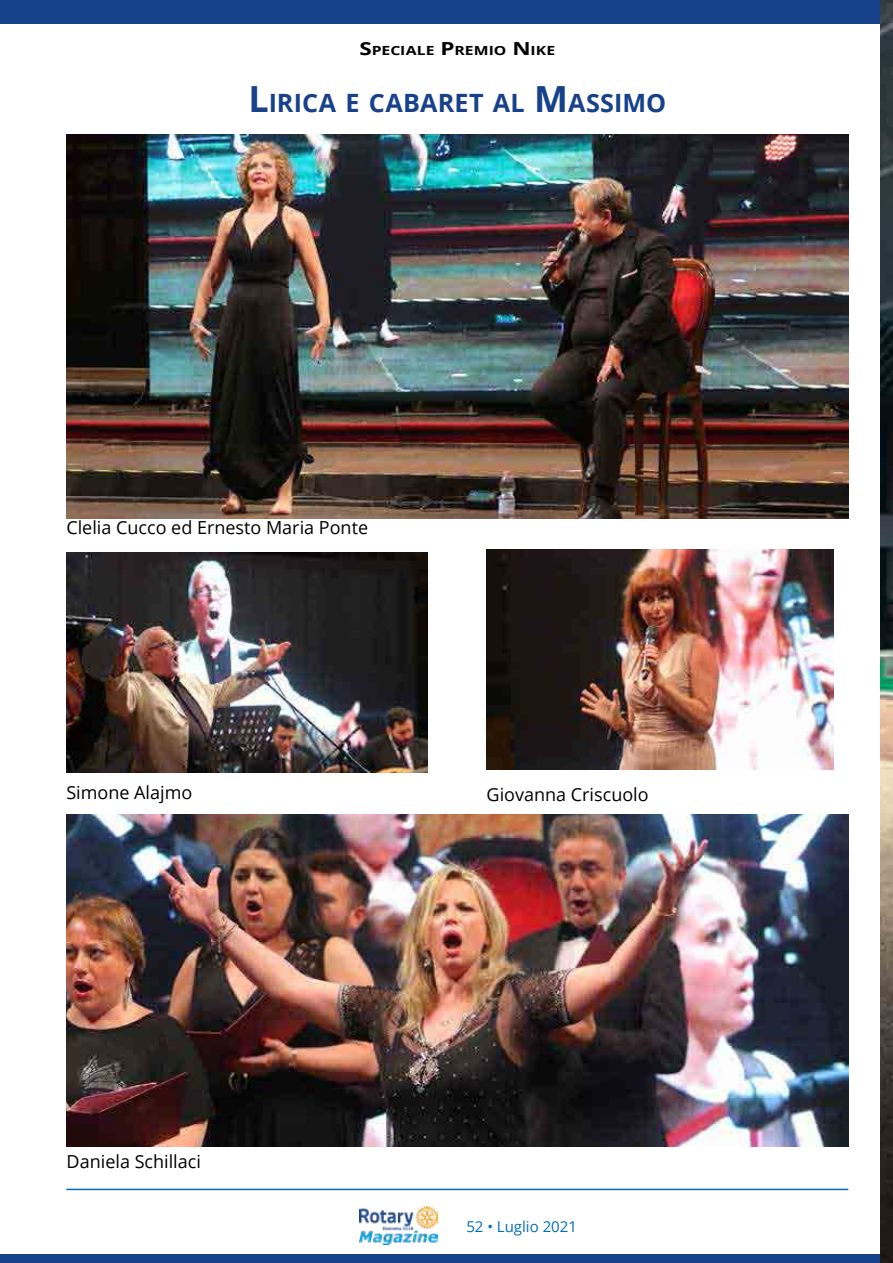
<style>
.page{position:relative;width:893px;height:1263px;background:#fff}
.page>*{position:absolute;margin:0;border:0;box-sizing:border-box;transform-origin:0 0}
.t1{font:700 25.2px "Open Sans";letter-spacing:.01em;color:#17418a}
.t2{font:18px "Open Sans";color:#000}
.t3{font:15px "Open Sans";color:#006db8}
.t4{font:700 12.6px "Open Sans";color:#000;scale:1.25 1}
.s1{font-size:18px}
.s2{font-size:36px}
</style>
<div class="page">
<img style="left:359px;top:1206px;width:78px;height:39px">
<hr style="left:66px;top:1189px;width:782px;height:1px;background:#006db8">
<div style="left:0;top:1254px;width:893px;height:9px;background:#17418a"></div>
<div style="left:0;top:0;width:893px;height:23px;background:#17418a"></div>
<img style="left:66px;top:134px;width:782px;height:385px">
<img style="left:66px;top:552px;width:362px;height:221px">
<img style="left:487px;top:550px;width:346px;height:220px">
<img style="left:66px;top:814px;width:782px;height:332px">
<img style="left:880px;top:0;width:13px;height:1263px">
<p class="t4" style="left:359px;top:42px;width:158px"><span class="s1">S</span>PECIALE <span class="s1">P</span>REMIO <span class="s1">N</span>IKE</p>
<p class="t1" style="left:249px;top:85px;width:419px"><span class="s2">L</span>IRICA E CABARET AL <span class="s2">M</span>ASSIMO</p>
<p class="t2" style="left:66px;top:515px;width:303px">Clelia Cucco ed Ernesto Maria Ponte</p>
<p class="t2" style="left:66px;top:780px;width:128px">Simone Alajmo</p>
<p class="t2" style="left:487px;top:782px;width:164px">Giovanna Criscuolo</p>
<p class="t2" style="left:67px;top:1149px;width:136px">Daniela Schillaci</p>
<p class="t3" style="left:466px;top:1216px;width:112px">52 • Luglio 2021</p>
</div>
